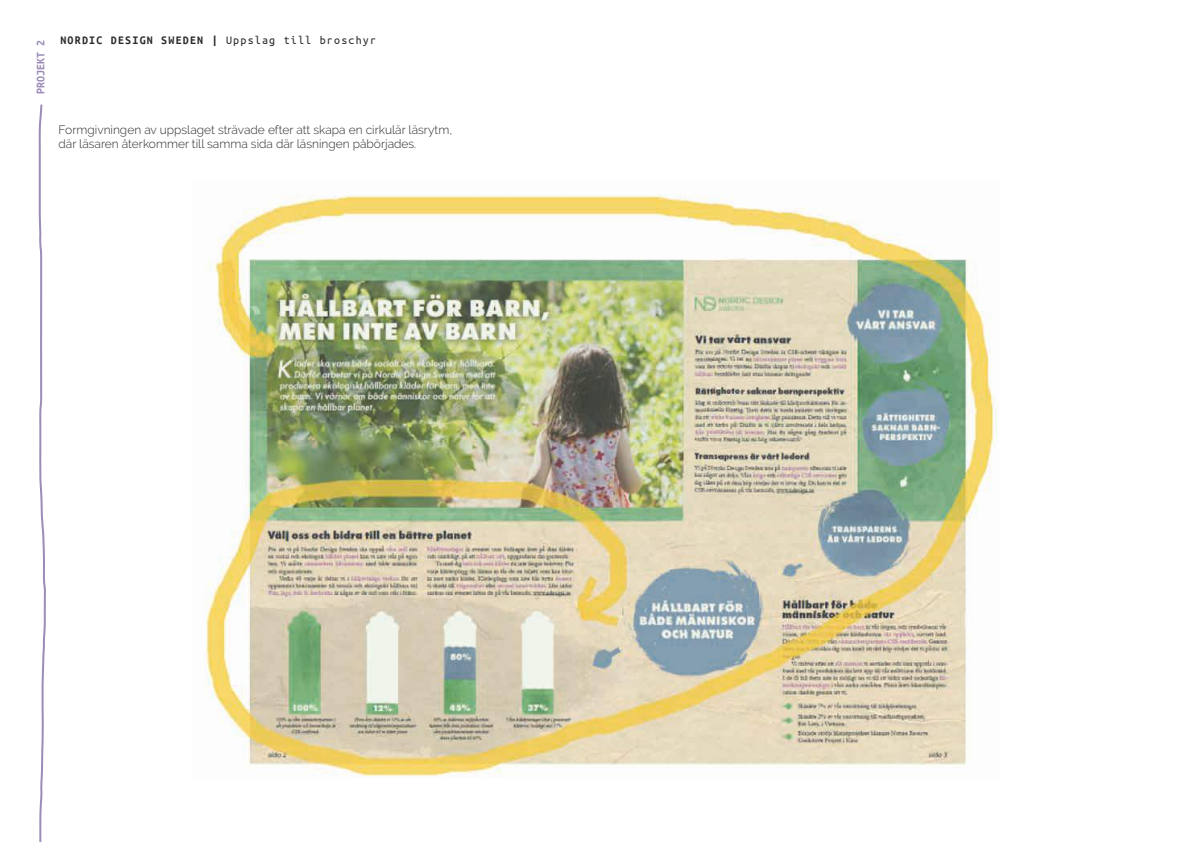
<style>
.page{position:relative;width:1191px;height:842px;background:#fff}
.page>*{position:absolute;margin:0;border:0;box-sizing:border-box;transform-origin:0 0}
.t1{font:300 12px/14.4px "Raleway";color:#2b2b2a}
.t2{font:700 12px "Ubuntu Mono";letter-spacing:.1em;color:#2b2b2a}
.t3{font:700 12px "Ubuntu Mono";color:#9b8db7}
.s1{font-weight:400}
</style>
<div class="page">
<img style="left:205px;top:195px;width:793px;height:582px">
<svg style="left:38px;top:104px;width:8px;height:738px"></svg>
<p class="t3" style="left:34px;top:94px;width:55px;rotate:-90deg">PROJEKT 2</p>
<p class="t2" style="left:60px;top:34px;width:317px">NORDIC DESIGN SWEDEN | <span class="s1">Uppslag till broschyr</span></p>
<p class="t1" style="left:59px;top:122px;width:395px">Formgivningen av uppslaget strävade efter att skapa en cirkulär läsrytm, där läsaren återkommer till samma sida där läsningen påbörjades.</p>
</div>
